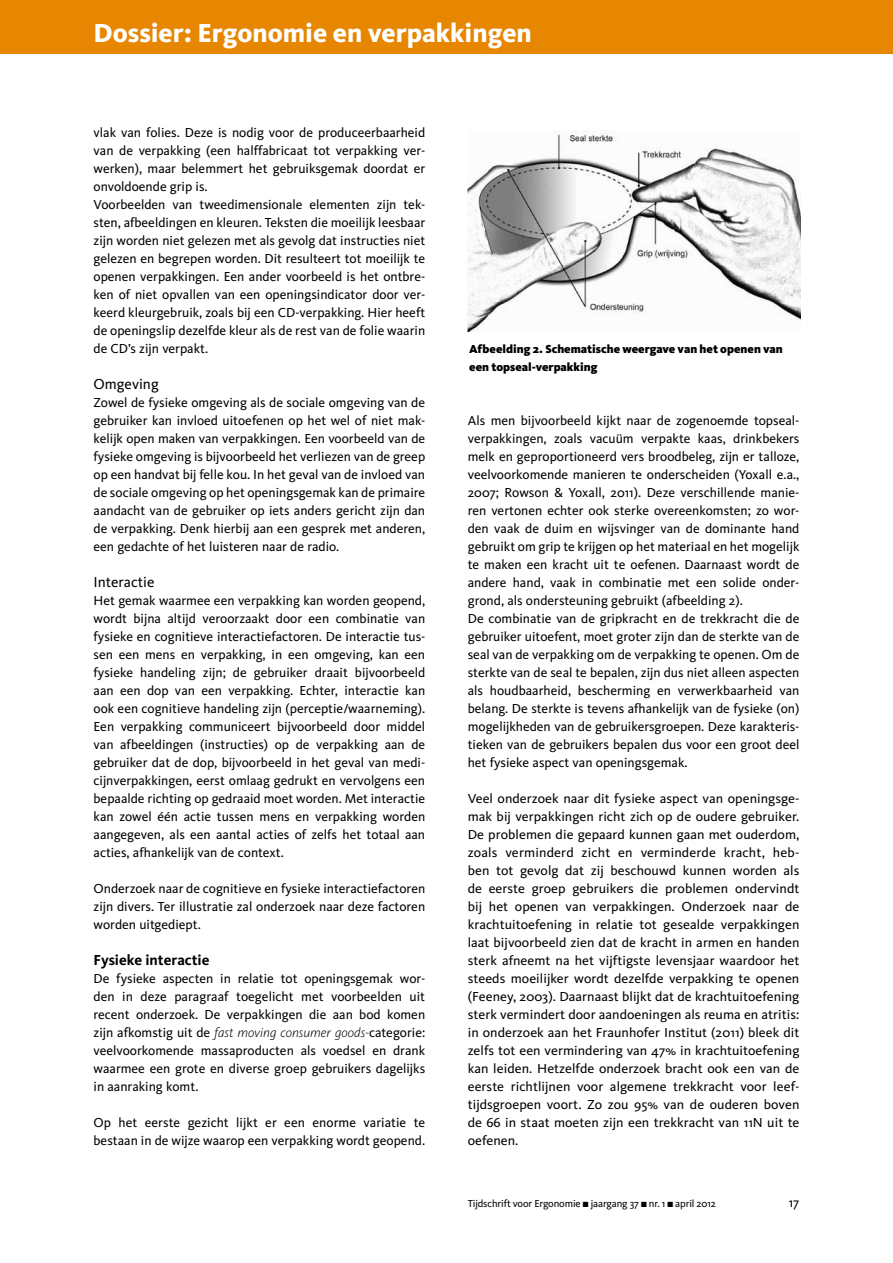
<style>
.page{position:relative;width:893px;height:1263px;background:#fff}
.page>*{position:absolute;margin:0;border:0;box-sizing:border-box;transform-origin:0 0}
.t1{font:800 27px "Kievit OT";color:#fff}
.t2{font:15px "Kievit OT";color:#000}
.t3{font:700 15px "Kievit OT";color:#000}
.t4{font:13.5px/18px "Kievit OT";color:#000;text-align:justify}
.t5{font:900 12px/18px "Kievit OT";color:#000}
.t6{font:10.5px "Kievit OT";letter-spacing:-.01em;color:#000}
.s1{font-weight:300;font-style:italic}
</style>
<div class="page">
<div style="left:0;top:0;width:893px;height:54px;background:#e78600"></div>
<img style="left:468px;top:130px;width:333px;height:201px">
<p class="t1" style="left:94px;top:16px;width:440px">Dossier: Ergonomie en verpakkingen</p>
<p class="t4" style="left:94px;top:123px;width:333px;text-align:left">vlak van folies. Deze is nodig voor de produceerbaarheid van de verpakking (een halffabricaat tot verpakking ver&shy;werken), maar belemmert het gebruiksgemak doordat er onvoldoende grip is.<br>Voorbeelden van tweedimensionale elementen zijn tek&shy;sten, afbeeldingen en kleuren. Teksten die moeilijk leesbaar zijn worden niet gelezen met als gevolg dat instructies niet gelezen en begrepen worden. Dit resulteert tot moeilijk te openen verpakkingen. Een ander voorbeeld is het ontbre&shy;ken of niet opvallen van een openingsindicator door ver&shy;keerd kleurgebruik, zoals bij een CD-verpakking. Hier heeft de openingslip dezelfde kleur als de rest van de folie waarin de CD’s zijn verpakt.</p>
<p class="t2" style="left:94px;top:375px;width:67px">Omgeving</p>
<p class="t4" style="left:94px;top:393px;width:333px">Zowel de fysieke omgeving als de sociale omgeving van de gebruiker kan invloed uitoefenen op het wel of niet mak&shy;kelijk open maken van verpakkingen. Een voorbeeld van de fysieke omgeving is bijvoorbeeld het verliezen van de greep op een handvat bij felle kou. In het geval van de invloed van de sociale omgeving op het openingsgemak kan de primaire aandacht van de gebruiker op iets anders gericht zijn dan de verpakking. Denk hierbij aan een gesprek met anderen, een gedachte of het luisteren naar de radio.</p>
<p class="t2" style="left:94px;top:573px;width:62px">Interactie</p>
<p class="t4" style="left:94px;top:591px;width:333px">Het gemak waarmee een verpakking kan worden geopend, wordt bijna altijd veroorzaakt door een combinatie van fysieke en cognitieve interactiefactoren. De interactie tus&shy;sen een mens en verpakking, in een omgeving, kan een fysieke handeling zijn; de gebruiker draait bijvoorbeeld aan een dop van een verpakking. Echter, interactie kan ook een cognitieve handeling zijn (perceptie/waarneming).<br>Een verpakking communiceert bijvoorbeeld door middel van afbeeldingen (instructies) op de verpakking aan de gebruiker dat de dop, bijvoorbeeld in het geval van medi&shy;cijnverpakkingen, eerst omlaag gedrukt en vervolgens een bepaalde richting op gedraaid moet worden. Met interactie kan zowel één actie tussen mens en verpakking worden aangegeven, als een aantal acties of zelfs het totaal aan acties, afhankelijk van de context.</p>
<p class="t4" style="left:94px;top:879px;width:333px">Onderzoek naar de cognitieve en fysieke interactiefactoren zijn divers. Ter illustratie zal onderzoek naar deze factoren worden uitgediept.</p>
<p class="t3" style="left:94px;top:951px;width:118px">Fysieke interactie</p>
<p class="t4" style="left:94px;top:969px;width:333px">De fysieke aspecten in relatie tot openingsgemak wor&shy;den in deze paragraaf toegelicht met voorbeelden uit recent onderzoek. De verpakkingen die aan bod komen zijn afkomstig uit de <span class="s1">fast moving consumer goods-</span>categorie: veelvoorkomende massaproducten als voedsel en drank waarmee een grote en diverse groep gebruikers dagelijks in aanraking komt.</p>
<p class="t4" style="left:94px;top:1113px;width:333px">Op het eerste gezicht lijkt er een enorme variatie te bestaan in de wijze waarop een verpakking wordt geopend.</p>
<p class="t5" style="left:469px;top:340px;width:315px">Afbeelding 2. Schematische weergave van het openen van een topseal-verpakking</p>
<p class="t4" style="left:468px;top:411px;width:333px;text-align:left">Als men bijvoorbeeld kijkt naar de zogenoemde topseal&shy;verpakkingen, zoals vacuüm verpakte kaas, drinkbekers melk en geproportioneerd vers broodbeleg, zijn er talloze, veelvoorkomende manieren te onderscheiden (Yoxall e.a., 2007; Rowson &amp; Yoxall, 2011). Deze verschillende manie&shy;ren vertonen echter ook sterke overeenkomsten; zo wor&shy;den vaak de duim en wijsvinger van de dominante hand gebruikt om grip te krijgen op het materiaal en het mogelijk te maken een kracht uit te oefenen. Daarnaast wordt de andere hand, vaak in combinatie met een solide onder&shy;grond, als ondersteuning gebruikt (afbeelding 2).<br>De combinatie van de gripkracht en de trekkracht die de gebruiker uitoefent, moet groter zijn dan de sterkte van de seal van de verpakking om de verpakking te openen. Om de sterkte van de seal te bepalen, zijn dus niet alleen aspecten als houdbaarheid, bescherming en verwerkbaarheid van belang. De sterkte is tevens afhankelijk van de fysieke (on) mogelijkheden van de gebruikersgroepen. Deze karakteris&shy;tieken van de gebruikers bepalen dus voor een groot deel het fysieke aspect van openingsgemak.</p>
<p class="t4" style="left:468px;top:789px;width:333px">Veel onderzoek naar dit fysieke aspect van openingsge&shy;mak bij verpakkingen richt zich op de oudere gebruiker.<br>De problemen die gepaard kunnen gaan met ouderdom, zoals verminderd zicht en verminderde kracht, heb&shy;ben tot gevolg dat zij beschouwd kunnen worden als de eerste groep gebruikers die problemen ondervindt bij het openen van verpakkingen. Onderzoek naar de krachtuitoefening in relatie tot gesealde verpakkingen laat bijvoorbeeld zien dat de kracht in armen en handen sterk afneemt na het vijftigste levensjaar waardoor het steeds moeilijker wordt dezelfde verpakking te openen (Feeney, 2003). Daarnaast blijkt dat de krachtuitoefening sterk vermindert door aandoeningen als reuma en atritis: in onderzoek aan het Fraunhofer Institut (2011) bleek dit zelfs tot een vermindering van 47% in krachtuitoefening kan leiden. Hetzelfde onderzoek bracht ook een van de eerste richtlijnen voor algemene trekkracht voor leef&shy;tijdsgroepen voort. Zo zou 95% van de ouderen boven de 66 in staat moeten zijn een trekkracht van 11N uit te oefenen.</p>
<p class="t6" style="left:468px;top:1197px;width:250px">Tijdschrift voor Ergonomie ■ jaargang 37 ■ nr. 1 ■ april 2012</p>
<p class="t4" style="left:789px;top:1193px;width:12px">17</p>
</div>
